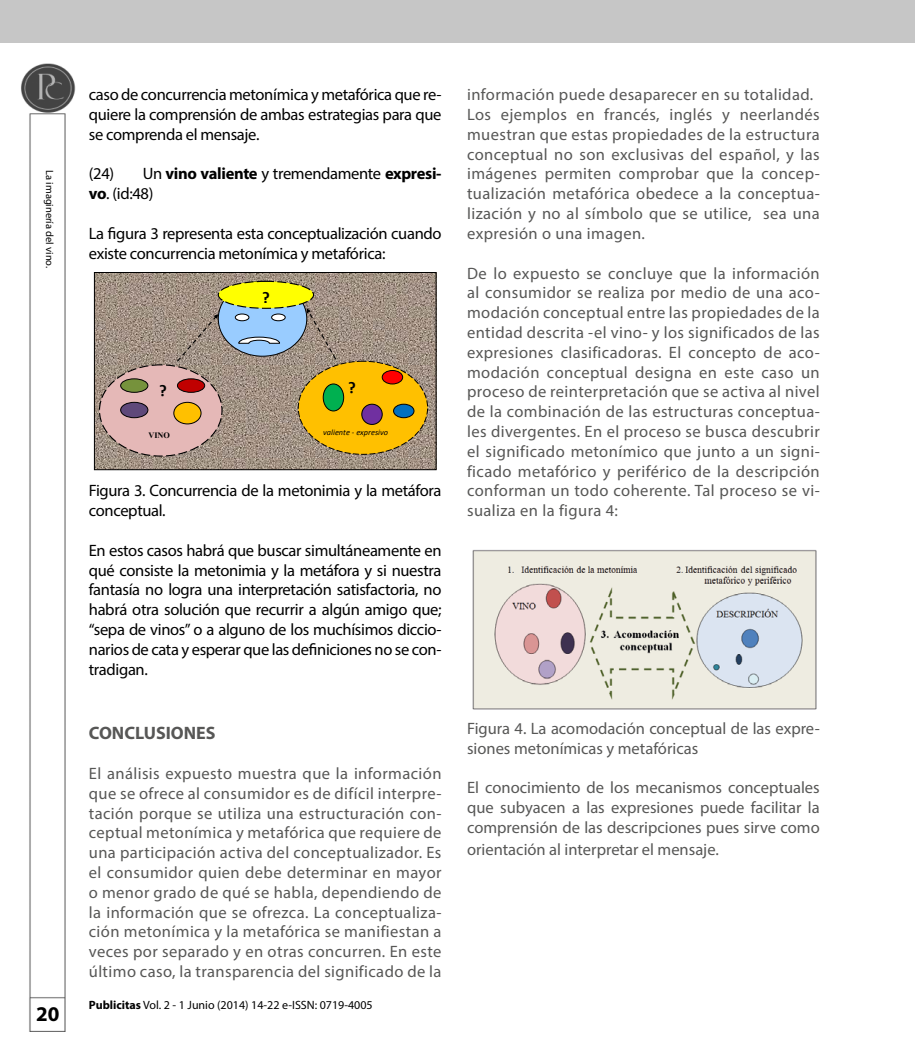
<style>
.page{position:relative;width:915px;height:1042px;background:#fff}
.page>*{position:absolute;margin:0;border:0;box-sizing:border-box;transform-origin:0 0}
.t1{font:700 21px "Myriad Pro";color:#000}
.t2{font:700 18px "Myriad Pro";color:#575756}
.t3{font:16.5px/19.8px "Myriad Pro";letter-spacing:.025em;color:#575756;text-align:justify}
.t4{font:16.5px/19.8px "Myriad Pro";letter-spacing:-.02em;color:#000}
.t5{font:16.5px/19.8px "Myriad Pro";color:#575756}
.t6{font:700 16.5px "Calibri";color:#000}
.t7{font:12px "Myriad Pro";color:#000}
.t8{font:10.5px "Myriad Pro";color:#000}
.t9{font:italic 8.25px "Calibri";color:#000}
.t10{font:700 8.25px "Times New Roman";color:#000}
.s1{font-weight:700}
</style>
<div class="page">
<img style="left:21px;top:64px;width:55px;height:967px">
<svg style="left:96px;top:274px;width:338px;height:194px;background:#9f9082"></svg>
<div style="left:94px;top:272px;width:342px;height:198px;border:1px solid #000"></div>
<div style="left:99px;top:365px;width:123px;height:91px;background:#e5b8b7;border-radius:50%"></div>
<div style="left:298px;top:361px;width:129px;height:93px;background:#ffc000;border-radius:50%"></div>
<div style="left:121px;top:402px;width:27px;height:16px;background:#5f497a;border-radius:50%"></div>
<div style="left:120px;top:402px;width:28px;height:16px;border:1px solid #000;border-radius:50%"></div>
<div style="left:174px;top:402px;width:27px;height:22px;background:#ffc000;border-radius:50%"></div>
<div style="left:173px;top:402px;width:28px;height:22px;border:1px solid #000;border-radius:50%"></div>
<div style="left:121px;top:379px;width:27px;height:13px;background:#76923c;border-radius:50%"></div>
<div style="left:120px;top:378px;width:28px;height:15px;border:1px solid #000;border-radius:50%"></div>
<div style="left:177px;top:379px;width:28px;height:13px;background:#c00000;border-radius:50%"></div>
<div style="left:177px;top:378px;width:28px;height:15px;border:1px solid #000;border-radius:50%"></div>
<div style="left:323px;top:384px;width:20px;height:27px;background:#00b050;border-radius:50%"></div>
<div style="left:323px;top:384px;width:21px;height:27px;border:1px solid #000;border-radius:50%"></div>
<div style="left:382px;top:370px;width:20px;height:14px;background:#f00;border-radius:50%"></div>
<div style="left:382px;top:370px;width:21px;height:14px;border:1px solid #000;border-radius:50%"></div>
<div style="left:361px;top:404px;width:21px;height:20px;background:#7030a0;border-radius:50%"></div>
<div style="left:361px;top:404px;width:21px;height:21px;border:1px solid #000;border-radius:50%"></div>
<div style="left:393px;top:404px;width:21px;height:14px;background:#0070c0;border-radius:50%"></div>
<div style="left:393px;top:404px;width:21px;height:14px;border:1px solid #000;border-radius:50%"></div>
<svg style="left:176px;top:314px;width:42px;height:49px;background:#9d8e81"></svg>
<div style="left:218px;top:281px;width:89px;height:75px;background:#9cf;border-radius:50%"></div>
<div style="left:235px;top:314px;width:14px;height:7px;background:#fff;border-radius:50%"></div>
<div style="left:235px;top:314px;width:14px;height:7px;border:1px solid #000;border-radius:50%"></div>
<div style="left:271px;top:314px;width:14px;height:7px;background:#fff;border-radius:50%"></div>
<div style="left:271px;top:314px;width:14px;height:7px;border:1px solid #000;border-radius:50%"></div>
<div style="left:218px;top:281px;width:95px;height:27px;background:#ff0;border-radius:50%"></div>
<div style="left:218px;top:281px;width:96px;height:28px;border:1px dashed #000;border-radius:50%"></div>
<svg style="left:307px;top:308px;width:30px;height:53px;background:#9c8c7f"></svg>
<svg style="left:238px;top:336px;width:42px;height:8px"></svg>
<img style="left:472px;top:549px;width:345px;height:161px">
<div style="left:0;top:0;width:914px;height:42px;background:#c6c6c6"></div>
<p class="t8" style="left:56px;top:170px;width:99px;rotate:90deg">La imaginería del vino.</p>
<p class="t1" style="left:36px;top:1000px;width:25px">20</p>
<p class="t4" style="left:89px;top:85px;width:354px;text-align:justify">caso de concurrencia metonímica y metafórica que re&shy;quiere la comprensión de ambas estrategias para que se comprenda el mensaje.</p>
<p class="t4" style="left:89px;top:164px;width:354px">(24) Un <span class="s1">vino valiente</span> y tremendamente <span class="s1">expresi&shy;vo</span>. (id:48)</p>
<p class="t4" style="left:89px;top:223px;width:354px">La figura 3 representa esta conceptualización cuando existe concurrencia metonímica y metafórica:</p>
<p class="t6" style="left:159px;top:380px;width:9px">?</p>
<p class="t10" style="left:148px;top:429px;width:23px">VINO</p>
<p class="t6" style="left:262px;top:287px;width:9px">?</p>
<p class="t6" style="left:348px;top:377px;width:9px">?</p>
<p class="t9" style="left:323px;top:426px;width:66px">valiente - expresivo</p>
<p class="t4" style="left:89px;top:481px;width:354px">Figura 3. Concurrencia de la metonimia y la metáfora conceptual.</p>
<p class="t4" style="left:89px;top:540px;width:354px;text-align:justify">En estos casos habrá que buscar simultáneamente en qué consiste la metonimia y la metáfora y si nuestra fantasía no logra una interpretación satisfactoria, no habrá otra solución que recurrir a algún amigo que; “sepa de vinos” o a alguno de los muchísimos diccio&shy;narios de cata y esperar que las definiciones no se con&shy;tradigan.</p>
<p class="t2" style="left:89px;top:721px;width:128px">CONCLUSIONES</p>
<p class="t3" style="left:89px;top:763px;width:354px">El análisis expuesto muestra que la información que se ofrece al consumidor es de difícil interpre&shy;tación porque se utiliza una estructuración con&shy;ceptual metonímica y metafórica que requiere de una participación activa del conceptualizador. Es el consumidor quien debe determinar en mayor o menor grado de qué se habla, dependiendo de la información que se ofrezca. La conceptualiza&shy;ción metonímica y la metafórica se manifiestan a veces por separado y en otras concurren. En este último caso, la transparencia del significado de la</p>
<p class="t7" style="left:89px;top:997px;width:285px"><span class="s1">Publicitas</span> Vol. 2 - 1 Junio (2014) 14-22 e-ISSN: 0719-4005</p>
<p class="t3" style="left:467px;top:85px;width:354px;text-align:left">información puede desaparecer en su totalidad.<br>Los ejemplos en francés, inglés y neerlandés muestran que estas propiedades de la estructura conceptual no son exclusivas del español, y las imágenes permiten comprobar que la concep&shy;tualización metafórica obedece a la conceptua&shy;lización y no al símbolo que se utilice, sea una expresión o una imagen.</p>
<p class="t3" style="left:467px;top:263px;width:354px">De lo expuesto se concluye que la información al consumidor se realiza por medio de una aco&shy;modación conceptual entre las propiedades de la entidad descrita -el vino- y los significados de las expresiones clasificadoras. El concepto de aco&shy;modación conceptual designa en este caso un proceso de reinterpretación que se activa al nivel de la combinación de las estructuras conceptua&shy;les divergentes. En el proceso se busca descubrir el significado metonímico que junto a un signi&shy;ficado metafórico y periférico de la descripción conforman un todo coherente. Tal proceso se vi&shy;sualiza en la figura 4:</p>
<p class="t5" style="left:467px;top:718px;width:354px">Figura 4. La acomodación conceptual de las expre&shy;siones metonímicas y metafóricas</p>
<p class="t3" style="left:467px;top:778px;width:354px">El conocimiento de los mecanismos conceptuales que subyacen a las expresiones puede facilitar la comprensión de las descripciones pues sirve como</p>
<p class="t5" style="left:467px;top:839px;width:253px">orientación al interpretar el mensaje.</p>
</div>
